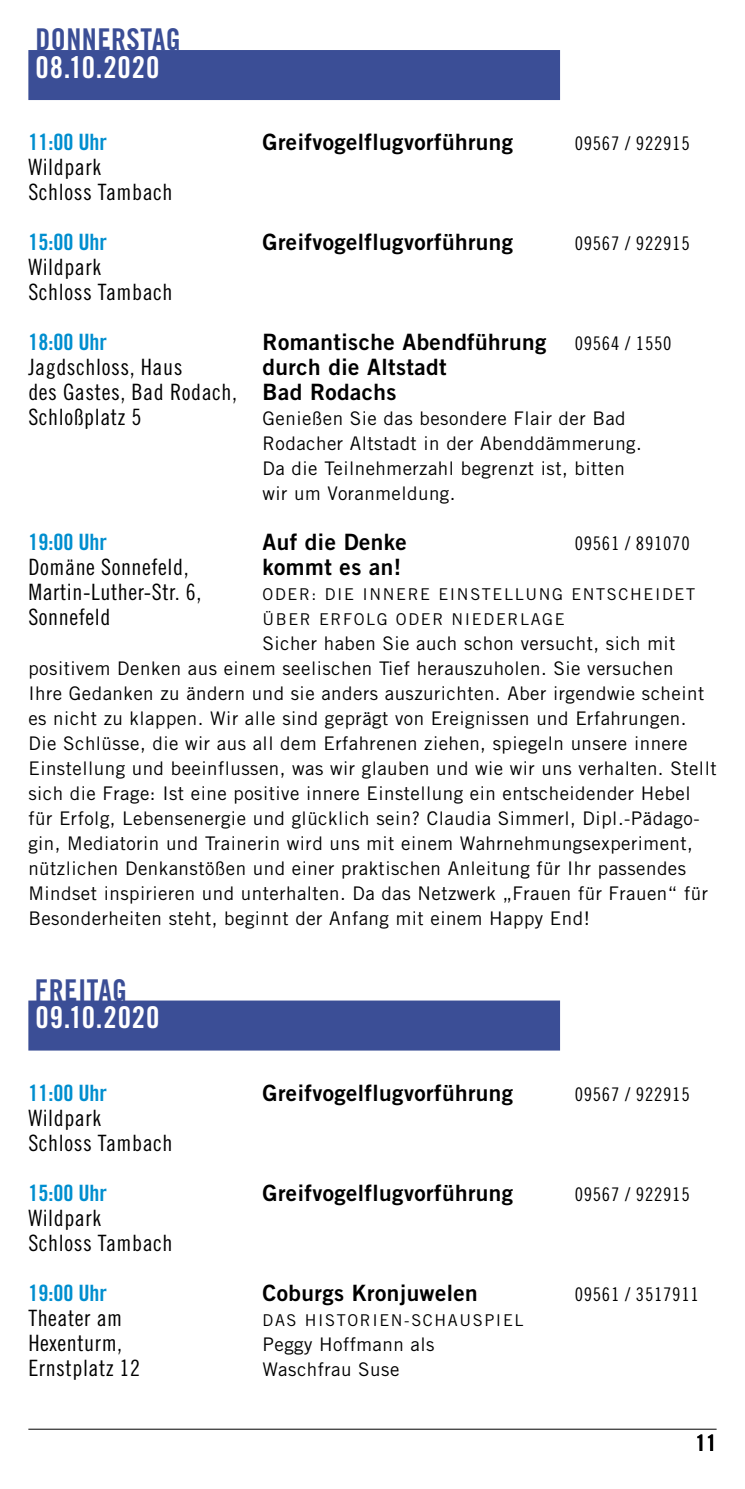
<style>
.page{position:relative;width:745px;height:1489px;background:#fff}
.page>*{position:absolute;margin:0;border:0;box-sizing:border-box;transform-origin:0 0}
.t1{font:30px "Trade Gothic LT Bold Cond Twenty";letter-spacing:.03em;color:#fff}
.t2{font:30px "Trade Gothic LT Bold Cond Twenty";letter-spacing:.015em;color:#3b4e96}
.t3{font:22.5px/25px "Trade Gothic LT Cond Eighteen";letter-spacing:.025em;color:#000}
.t4{font:22.5px "Trade Gothic LT Bold Two";letter-spacing:.02em;color:#000}
.t5{font:22.5px "Trade Gothic LT Bold Cond Twenty";color:#008ecf}
.t6{font:22.5px "Trade Gothic LT Bold Cond Twenty";color:#000}
.t7{font:18.75px/25px "Trade Gothic LT";letter-spacing:.025em;color:#000}
.t8{font:18.75px "Trade Gothic LT Cond Eighteen";letter-spacing:.04em;color:#000}
.t9{font:16.25px "Trade Gothic LT";letter-spacing:.1em;color:#000}
.s1{font-family:"Trade Gothic LT Bold Two"}
</style>
<div class="page">
<hr style="left:28px;top:1428px;width:688px;height:1px;background:#000">
<div style="left:28px;top:50px;width:531px;height:50px;background:#3b4e96"></div>
<div style="left:28px;top:1000px;width:531px;height:50px;background:#3b4e96"></div>
<h1 class="t2" style="left:35px;top:21px;width:147px">DONNERSTAG</h1>
<h1 class="t1" style="left:35px;top:49px;width:125px">08.10.2020</h1>
<p class="t5" style="left:28px;top:128px;width:80px">11:00 UHR</p>
<p class="t4" style="left:262px;top:128px;width:252px">Greifvogelflugvorführung</p>
<p class="t8" style="left:574px;top:132px;width:116px">09567 / 922915</p>
<p class="t3" style="left:28px;top:154px;width:146px">Wildpark<br>Schloss Tambach</p>
<p class="t5" style="left:28px;top:228px;width:80px">15:00 UHR</p>
<p class="t4" style="left:262px;top:228px;width:252px">Greifvogelflugvorführung</p>
<p class="t8" style="left:574px;top:232px;width:116px">09567 / 922915</p>
<p class="t3" style="left:28px;top:254px;width:146px">Wildpark<br>Schloss Tambach</p>
<p class="t5" style="left:28px;top:328px;width:80px">18:00 UHR</p>
<p class="t4" style="left:262px;top:328px;width:285px">Romantische Abendführung</p>
<p class="t8" style="left:574px;top:332px;width:98px">09564 / 1550</p>
<p class="t3" style="left:28px;top:354px;width:155px">Jagdschloss, Haus</p>
<p class="t4" style="left:262px;top:353px;width:185px">durch die Altstadt</p>
<p class="t3" style="left:28px;top:379px;width:369px">des Gastes, Bad Rodach, <span class="s1">Bad Rodachs<br></span>Schloßplatz 5</p>
<p class="t7" style="left:262px;top:406px;width:380px">Genießen Sie das besondere Flair der Bad Rodacher Altstadt in der Abenddämmerung.<br>Da die Teilnehmerzahl begrenzt ist, bitten wir um Voranmeldung.</p>
<p class="t5" style="left:28px;top:528px;width:80px">19:00 UHR</p>
<p class="t4" style="left:262px;top:528px;width:146px">Auf die Denke</p>
<p class="t8" style="left:574px;top:532px;width:116px">09561 / 891070</p>
<p class="t3" style="left:28px;top:554px;width:162px">Domäne Sonnefeld,</p>
<p class="t4" style="left:262px;top:553px;width:140px">kommt es an!</p>
<p class="t3" style="left:28px;top:579px;width:174px">Martin-Luther-Str. 6,</p>
<p class="t9" style="left:262px;top:584px;width:25px">Oder</p>
<p class="t9" style="left:311px;top:584px;width:24px">: die</p>
<p class="t9" style="left:362px;top:584px;width:12px">innere</p>
<p class="t9" style="left:438px;top:584px;width:24px">Einstellung</p>
<p class="t9" style="left:571px;top:584px;width:13px">entscheidet</p>
<p class="t3" style="left:28px;top:604px;width:83px">Sonnefeld</p>
<p class="t9" style="left:262px;top:609px;width:25px">über</p>
<p class="t9" style="left:319px;top:609px;width:24px">Erfolg</p>
<p class="t9" style="left:395px;top:609px;width:13px">oder</p>
<p class="t9" style="left:451px;top:609px;width:26px">Niederlage</p>
<p class="t7" style="left:28px;top:631px;width:689px;text-indent:234px">Sicher haben Sie auch schon versucht, sich mit positivem Denken aus einem seelischen Tief herauszuholen. Sie versuchen<br>Ihre Gedanken zu ändern und sie anders auszurichten. Aber irgendwie scheint es nicht zu klappen. Wir alle sind geprägt von Ereignissen und Erfahrungen.<br>Die Schlüsse, die wir aus all dem Erfahrenen ziehen, spiegeln unsere innere Einstellung und beeinflussen, was wir glauben und wie wir uns verhalten. Stellt sich die Frage: Ist eine positive innere Einstellung ein entscheidender Hebel für Erfolg, Lebensenergie und glücklich sein? Claudia Simmerl, Dipl.-Pädago&shy;gin, Mediatorin und Trainerin wird uns mit einem Wahrnehmungsexperiment, nützlichen Denkanstößen und einer praktischen Anleitung für Ihr passendes Mindset inspirieren und unterhalten. Da das Netzwerk „Frauen für Frauen“ für Besonderheiten steht, beginnt der Anfang mit einem Happy End!</p>
<h1 class="t2" style="left:35px;top:971px;width:94px">FREITAG</h1>
<h1 class="t1" style="left:35px;top:999px;width:125px">09.10.2020</h1>
<p class="t5" style="left:28px;top:1078px;width:80px">11:00 UHR</p>
<p class="t4" style="left:262px;top:1078px;width:252px">Greifvogelflugvorführung</p>
<p class="t8" style="left:574px;top:1082px;width:116px">09567 / 922915</p>
<p class="t3" style="left:28px;top:1104px;width:146px">Wildpark<br>Schloss Tambach</p>
<p class="t5" style="left:28px;top:1178px;width:80px">15:00 UHR</p>
<p class="t4" style="left:262px;top:1178px;width:252px">Greifvogelflugvorführung</p>
<p class="t8" style="left:574px;top:1182px;width:116px">09567 / 922915</p>
<p class="t3" style="left:28px;top:1204px;width:146px">Wildpark<br>Schloss Tambach</p>
<p class="t5" style="left:28px;top:1278px;width:80px">19:00 UHR</p>
<p class="t4" style="left:262px;top:1278px;width:217px">Coburgs Kronjuwelen</p>
<p class="t8" style="left:574px;top:1282px;width:125px">09561 / 3517911</p>
<p class="t3" style="left:28px;top:1304px;width:95px">Theater am</p>
<p class="t9" style="left:262px;top:1309px;width:67px">Das Historien</p>
<p class="t9" style="left:404px;top:1309px;width:31px">-Schauspiel</p>
<p class="t3" style="left:28px;top:1329px;width:95px">Hexenturm,</p>
<p class="t7" style="left:262px;top:1331px;width:173px">Peggy Hoffmann als</p>
<p class="t3" style="left:28px;top:1354px;width:113px">Ernstplatz 12</p>
<p class="t7" style="left:262px;top:1356px;width:138px">Waschfrau Suse</p>
<p class="t6" style="left:695px;top:1428px;width:22px">11</p>
</div>
